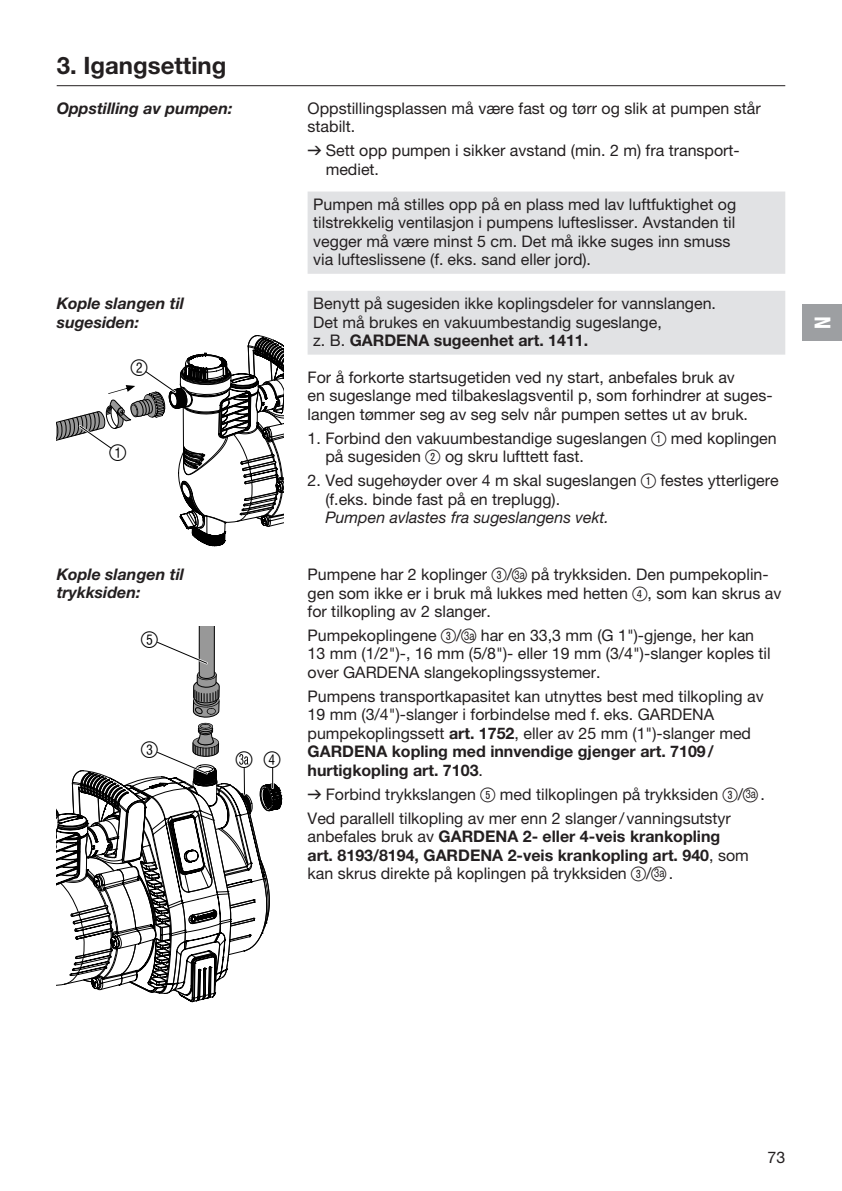
<style>
.page{position:relative;width:842px;height:1191px;background:#fff}
.page>*{position:absolute;margin:0;border:0;box-sizing:border-box;transform-origin:0 0}
.t1{font:700 24px "GARDENA Pro";color:#231f20}
.t2{font:22px "Ziffern";color:#000}
.t3{font:22px "GARDENA Pro Bo Cond";color:#fff}
.t4{font:16px/18.4px "GARDENA Pro";color:#231f20}
.t5{font:700 16px/18.4px "GARDENA Pro";color:#231f20}
.t6{font:italic 700 16px/18.4px "GARDENA Pro";color:#231f20}
.t7{font:italic 16px "GARDENA Pro";color:#231f20}
.s1{font-family:"Formdruck"}
.s2{font-weight:700}
.s3{font-family:"Ziffernim Kreisund Quadrat BQ";font-size:20px}
.s4{font-size:12px}
.s5{font-weight:400}
.s6{font-family:"Ziffernim Kreisund Quadrat BQ";font-weight:400;font-size:20px}
.s7{font-weight:400;font-size:12px}
</style>
<div class="page">
<svg style="left:308px;top:191px;width:477px;height:164px;fill:#e1e2e4"></svg>
<hr style="left:57px;top:85px;width:728px;height:1px;background:#231f20">
<svg style="left:57px;top:335px;width:227px;height:211px"></svg>
<svg style="left:157px;top:626px;width:63px;height:91px"></svg>
<svg style="left:57px;top:723px;width:225px;height:280px"></svg>
<div style="left:802px;top:304px;width:40px;height:37px;background:#9d9fa2"></div>
<h1 class="t1" style="left:57px;top:50px;width:171px">3. Igangsetting</h1>
<p class="t6" style="left:57px;top:98px;width:177px">Oppstilling av pumpen:</p>
<p class="t4" style="left:308px;top:98px;width:455px">Oppstillingsplassen må være fast og tørr og slik at pumpen står stabilt.</p>
<p class="t4" style="left:326px;top:141px;width:414px;text-indent:-18px"><span class="s1">v</span> Sett opp pumpen i sikker avstand (min. 2 m) fra transport&shy;mediet.</p>
<p class="t4" style="left:313px;top:195px;width:424px">Pumpen må stilles opp på en plass med lav luftfuktighet og tilstrekkelig ventilasjon i pumpens lufteslisser. Avstanden til vegger må være minst 5 cm. Det må ikke suges inn smuss via lufteslissene (f. eks. sand eller jord).</p>
<p class="t6" style="left:57px;top:294px;width:129px">Kople slangen til sugesiden:</p>
<h2 class="t2" style="left:131px;top:356px;width:19px">2</h2>
<p class="t4" style="left:313px;top:294px;width:404px">Benytt på sugesiden ikke koplingsdeler for vannslangen.<br>Det må brukes en vakuumbestandig sugeslange,<br>z. B. <span class="s2">GARDENA sugeenhet art. 1411.</span></p>
<p class="t4" style="left:308px;top:368px;width:466px">For å forkorte startsugetiden ved ny start, anbefales bruk av<br>en sugeslange med tilbakeslagsventil p, som forhindrer at suges&shy;langen tømmer seg av seg selv når pumpen settes ut av bruk.</p>
<p class="t4" style="left:325px;top:429px;width:453px;text-indent:-18px">1. Forbind den vakuumbestandige sugeslangen <span class="s3">1</span> med koplingen på sugesiden <span class="s3">2</span> og skru lufttett fast.</p>
<p class="t4" style="left:325px;top:471px;width:455px;text-indent:-18px">2. Ved sugehøyder over 4 m skal sugeslangen <span class="s3">1</span> festes ytterligere (f.eks. binde fast på en treplugg).</p>
<p class="t7" style="left:325px;top:508px;width:285px">Pumpen avlastes fra sugeslangens vekt.</p>
<h2 class="t2" style="left:110px;top:440px;width:19px">1</h2>
<p class="t6" style="left:57px;top:564px;width:129px">Kople slangen til trykksiden:</p>
<h2 class="t2" style="left:141px;top:628px;width:19px">5</h2>
<h2 class="t2" style="left:141px;top:738px;width:19px">3</h2>
<h2 class="t2" style="left:236px;top:747px;width:47px">z 4</h2>
<p class="t4" style="left:308px;top:565px;width:475px">Pumpene har 2 koplinger <span class="s3">3</span>/<span class="s3">ß</span><span class="s4">3a</span> på trykksiden. Den pumpekoplin&shy;gen som ikke er i bruk må lukkes med hetten <span class="s3">4</span>, som kan skrus av for tilkopling av 2 slanger.</p>
<p class="t4" style="left:308px;top:626px;width:465px">Pumpekoplingene <span class="s3">3</span>/<span class="s3">ß</span><span class="s4">3a</span> har en 33,3 mm (G 1")-gjenge, her kan<br>13 mm (1/2")-, 16 mm (5/8")- eller 19 mm (3/4")-slanger koples til over GARDENA slangekoplingssystemer.</p>
<p class="t4" style="left:308px;top:687px;width:458px">Pumpens transportkapasitet kan utnyttes best med tilkopling av 19 mm (3/4")-slanger i forbindelse med f. eks. GARDENA pumpekoplingssett <span class="s2">art. 1752</span>, eller av 25 mm (1")-slanger med <span class="s2">GARDENA kopling med innvendige gjenger art. 7109/ hurtigkopling art. 7103</span>.</p>
<p class="t4" style="left:308px;top:781px;width:459px;line-height:24px"><span class="s1">v</span> Forbind trykkslangen <span class="s3">5</span> med tilkoplingen på trykksiden <span class="s3">3</span>/<span class="s3">ß</span><span class="s4">3a</span> .<br>Ved parallell tilkopling av mer enn 2 slanger/ vanningsutstyr</p>
<p class="t5" style="left:308px;top:827px;width:443px"><span class="s5">anbefales bruk av</span> GARDENA 2- eller 4-veis krankopling art. 8193/8194, GARDENA 2-veis krankopling art. 940<span class="s5">, som kan skrus direkte på koplingen på trykksiden</span> <span class="s6">3</span><span class="s5">/</span><span class="s6">ß</span><span class="s7">3a</span> <span class="s5">.</span></p>
<h2 class="t3" style="left:809px;top:329px;width:14px;rotate:-90deg">N</h2>
<p class="t4" style="left:767px;top:1147px;width:19px">73</p>
</div>
